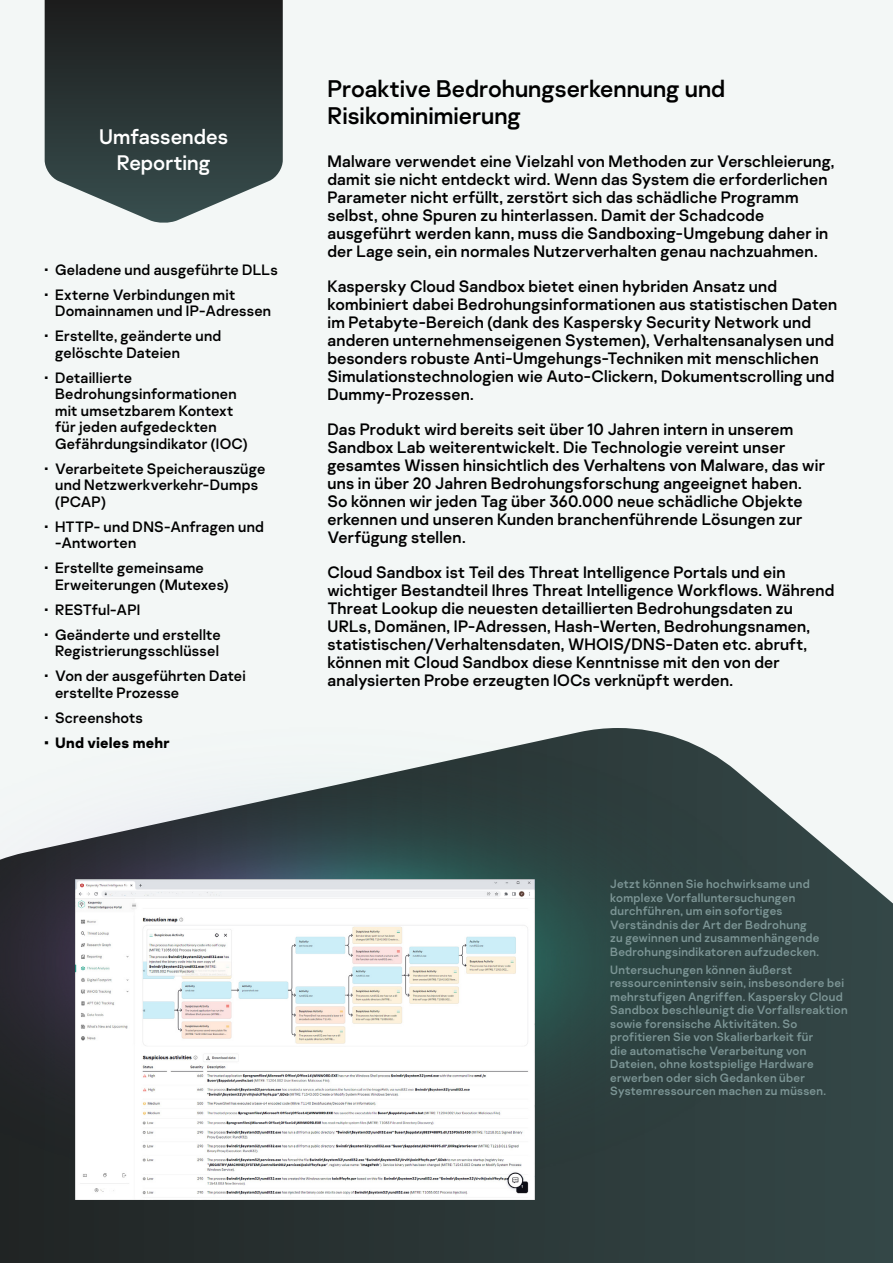
<style>
.page{position:relative;width:893px;height:1263px;background:#f3f7f6}
.page>*{position:absolute;margin:0;border:0;box-sizing:border-box;transform-origin:0 0}
.t1{font:24px/27px "Kaspersky Sans";color:#000}
.t2{font:21px/25.5px "Kaspersky Sans";color:#fff;text-align:center}
.t3{font:16.5px/18px "Kaspersky Sans";letter-spacing:.01em;color:#000}
.t4{font:15px/16.5px "Kaspersky Sans";letter-spacing:.015em;color:#000}
.t5{font:700 15px "Kaspersky Sans";letter-spacing:.015em;color:#000}
.t6{font:12px/13.5px "Kaspersky Sans";letter-spacing:.02em;color:#7d9696}
</style>
<div class="page">
<svg style="left:0;top:815px;width:893px;height:448px;background:#364444"></svg>
<img style="left:0;top:728px;width:789px;height:466px">
<img style="left:75px;top:880px;width:460px;height:319px">
<svg style="left:45px;top:0;width:238px;height:223px;background:#3d4746"></svg>
<p class="t2" style="left:99px;top:124px;width:130px">Umfassendes<br>Reporting</p>
<p class="t4" style="left:45px;top:261px;width:235px">• Geladene und ausgeführte DLLs</p>
<p class="t4" style="left:55px;top:286px;width:217px;text-indent:-11px">• Externe Verbindungen mit<br>Domainnamen und IP-Adressen</p>
<p class="t4" style="left:55px;top:328px;width:168px;text-indent:-11px">• Erstellte, geänderte und gelöschte Dateien</p>
<p class="t4" style="left:55px;top:369px;width:194px;text-indent:-11px">• Detaillierte<br>Bedrohungsinformationen mit umsetzbarem Kontext für jeden aufgedeckten<br>Gefährdungsindikator (IOC)</p>
<p class="t4" style="left:55px;top:460px;width:212px;text-indent:-11px">• Verarbeitete Speicherauszüge und Netzwerkverkehr-Dumps (PCAP)</p>
<p class="t4" style="left:55px;top:518px;width:210px;text-indent:-11px">• HTTP- und DNS-Anfragen und -Antworten</p>
<p class="t4" style="left:55px;top:560px;width:175px;text-indent:-11px">• Erstellte gemeinsame<br>Erweiterungen (Mutexes)</p>
<p class="t4" style="left:45px;top:601px;width:97px">• RESTful-API</p>
<p class="t4" style="left:45px;top:626px;width:178px;text-align:center">• Geänderte und erstellte<br>Registrierungsschlüssel</p>
<p class="t4" style="left:55px;top:668px;width:192px;text-indent:-11px">• Von der ausgeführten Datei erstellte Prozesse</p>
<p class="t4" style="left:45px;top:709px;width:100px">• Screenshots</p>
<p class="t5" style="left:45px;top:733px;width:126px">• Und vieles mehr</p>
<h1 class="t1" style="left:327px;top:75px;width:399px">Proaktive Bedrohungserkennung und<br>Risikominimierung</h1>
<p class="t3" style="left:327px;top:153px;width:508px">Malware verwendet eine Vielzahl von Methoden zur Verschleierung, damit sie nicht entdeckt wird. Wenn das System die erforderlichen Parameter nicht erfüllt, zerstört sich das schädliche Programm selbst, ohne Spuren zu hinterlassen. Damit der Schadcode ausgeführt werden kann, muss die Sandboxing-Umgebung daher in der Lage sein, ein normales Nutzerverhalten genau nachzuahmen.</p>
<p class="t3" style="left:327px;top:278px;width:511px">Kaspersky Cloud Sandbox bietet einen hybriden Ansatz und kombiniert dabei Bedrohungsinformationen aus statistischen Daten im Petabyte-Bereich (dank des Kaspersky Security Network und anderen unternehmenseigenen Systemen), Verhaltensanalysen und besonders robuste Anti-Umgehungs-Techniken mit menschlichen Simulationstechnologien wie Auto-Clickern, Dokumentscrolling und Dummy-Prozessen.</p>
<p class="t3" style="left:327px;top:421px;width:499px">Das Produkt wird bereits seit über 10 Jahren intern in unserem Sandbox Lab weiterentwickelt. Die Technologie vereint unser gesamtes Wissen hinsichtlich des Verhaltens von Malware, das wir uns in über 20 Jahren Bedrohungsforschung angeeignet haben.<br>So können wir jeden Tag über 360.000 neue schädliche Objekte erkennen und unseren Kunden branchenführende Lösungen zur Verfügung stellen.</p>
<p class="t3" style="left:327px;top:564px;width:509px">Cloud Sandbox ist Teil des Threat Intelligence Portals und ein wichtiger Bestandteil Ihres Threat Intelligence Workflows. Während Threat Lookup die neuesten detaillierten Bedrohungsdaten zu URLs, Domänen, IP-Adressen, Hash-Werten, Bedrohungsnamen, statistischen/Verhaltensdaten, WHOIS/DNS-Daten etc. abruft, können mit Cloud Sandbox diese Kenntnisse mit den von der analysierten Probe erzeugten IOCs verknüpft werden.</p>
<p class="t6" style="left:610px;top:877px;width:211px">Jetzt können Sie hochwirksame und komplexe Vorfalluntersuchungen durchführen, um ein sofortiges Verständnis der Art der Bedrohung zu gewinnen und zusammenhängende Bedrohungsindikatoren aufzudecken.</p>
<p class="t6" style="left:610px;top:963px;width:239px">Untersuchungen können äußerst ressourcenintensiv sein, insbesondere bei mehrstufigen Angriffen. Kaspersky Cloud Sandbox beschleunigt die Vorfallsreaktion sowie forensische Aktivitäten. So profitieren Sie von Skalierbarkeit für<br>die automatische Verarbeitung von Dateien, ohne kostspielige Hardware erwerben oder sich Gedanken über Systemressourcen machen zu müssen.</p>
</div>
